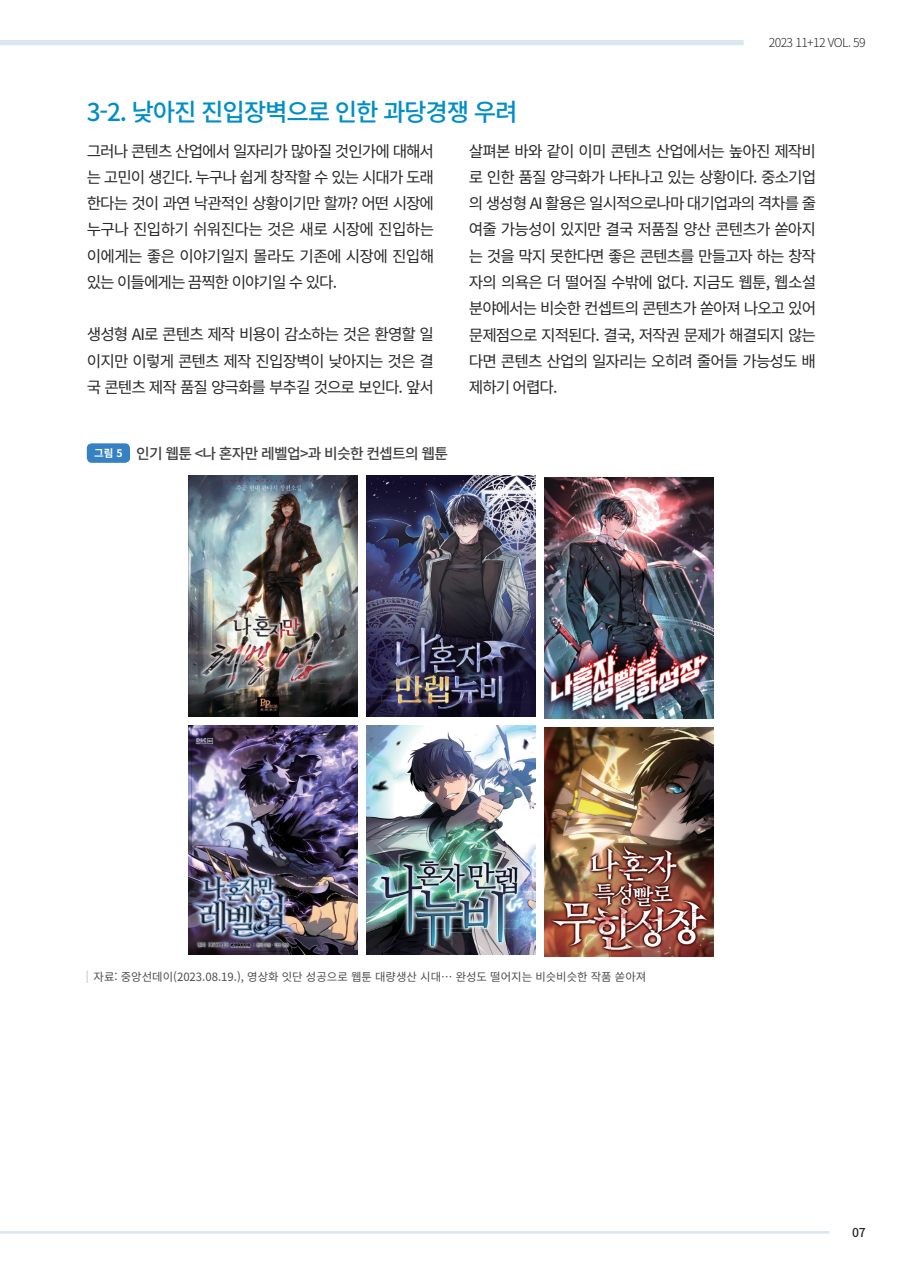
<style>
.page{position:relative;width:903px;height:1275px;background:#fff}
.page>*{position:absolute;margin:0;border:0;box-sizing:border-box;transform-origin:0 0}
.t1{font:500 24.5px "Noto Sans CJ Kkr";letter-spacing:-.05em;color:#008ec7}
.t2{font:15.75px/26.2px "Noto Sans CJ Kkr";letter-spacing:-.06em;color:#292829;text-align:justify}
.t3{font:500 14.88px "Noto Sans KR";letter-spacing:-.05em;color:#414042}
.t4{font:300 12.25px "Noto Sans CJ Kkr";letter-spacing:-.05em;color:#292829}
.t5{font:500 12.25px "Noto Sans CJ Kkr";color:#292829}
.t6{font:11.38px "Noto Sans CJ Kkr";color:#4d4d4f}
.s1{font-weight:700;font-size:10.5px;color:#fff}
</style>
<div class="page">
<div style="left:0;top:40px;width:744px;height:5px;background:#dae7f0"></div>
<hr style="left:0;top:1231px;width:829px;height:3px;background:#dae7f0">
<div style="left:87px;top:443px;width:43px;height:20px;background:#3581c3;border-radius:5px"></div>
<img style="left:189px;top:475px;width:168px;height:242px">
<img style="left:366px;top:475px;width:169px;height:242px">
<img style="left:545px;top:477px;width:169px;height:242px">
<img style="left:189px;top:726px;width:168px;height:228px">
<img style="left:367px;top:726px;width:168px;height:228px">
<img style="left:545px;top:728px;width:169px;height:228px">
<svg style="left:87px;top:971px;width:1px;height:12px"></svg>
<p class="t4" style="left:769px;top:36px;width:98px">2023 11+12 VOL. 59</p>
<h1 class="t1" style="left:87px;top:98px;width:432px">3-2. 낮아진 진입장벽으로 인한 과당경쟁 우려</h1>
<p class="t2" style="left:87px;top:138px;width:349px">그러나 콘텐츠 산업에서 일자리가 많아질 것인가에 대해서 는 고민이 생긴다. 누구나 쉽게 창작할 수 있는 시대가 도래 한다는 것이 과연 낙관적인 상황이기만 할까? 어떤 시장에 누구나 진입하기 쉬워진다는 것은 새로 시장에 진입하는 이에게는 좋은 이야기일지 몰라도 기존에 시장에 진입해 있는 이들에게는 끔찍한 이야기일 수 있다.</p>
<p class="t2" style="left:87px;top:322px;width:349px">생성형 AI로 콘텐츠 제작 비용이 감소하는 것은 환영할 일 이지만 이렇게 콘텐츠 제작 진입장벽이 낮아지는 것은 결 국 콘텐츠 제작 품질 양극화를 부추길 것으로 보인다. 앞서</p>
<p class="t2" style="left:469px;top:138px;width:349px">살펴본 바와 같이 이미 콘텐츠 산업에서는 높아진 제작비 로 인한 품질 양극화가 나타나고 있는 상황이다. 중소기업 의 생성형 AI 활용은 일시적으로나마 대기업과의 격차를 줄 여줄 가능성이 있지만 결국 저품질 양산 콘텐츠가 쏟아지 는 것을 막지 못한다면 좋은 콘텐츠를 만들고자 하는 창작 자의 의욕은 더 떨어질 수밖에 없다. 지금도 웹툰, 웹소설 분야에서는 비슷한 컨셉트의 콘텐츠가 쏟아져 나오고 있어 문제점으로 지적된다. 결국, 저작권 문제가 해결되지 않는 다면 콘텐츠 산업의 일자리는 오히려 줄어들 가능성도 배 제하기 어렵다.</p>
<p class="t3" style="left:94px;top:445px;width:355px"><span class="s1">그림 5</span> 인기 웹툰 &lt;나 혼자만 레벨업&gt;과 비슷한 컨셉트의 웹툰</p>
<p class="t6" style="left:94px;top:971px;width:554px">자료: 중앙선데이(2023.08.19.), 영상화 잇단 성공으로 웹툰 대량생산 시대… 완성도 떨어지는 비슷비슷한 작품 쏟아져</p>
<p class="t5" style="left:852px;top:1226px;width:15px">07</p>
</div>
